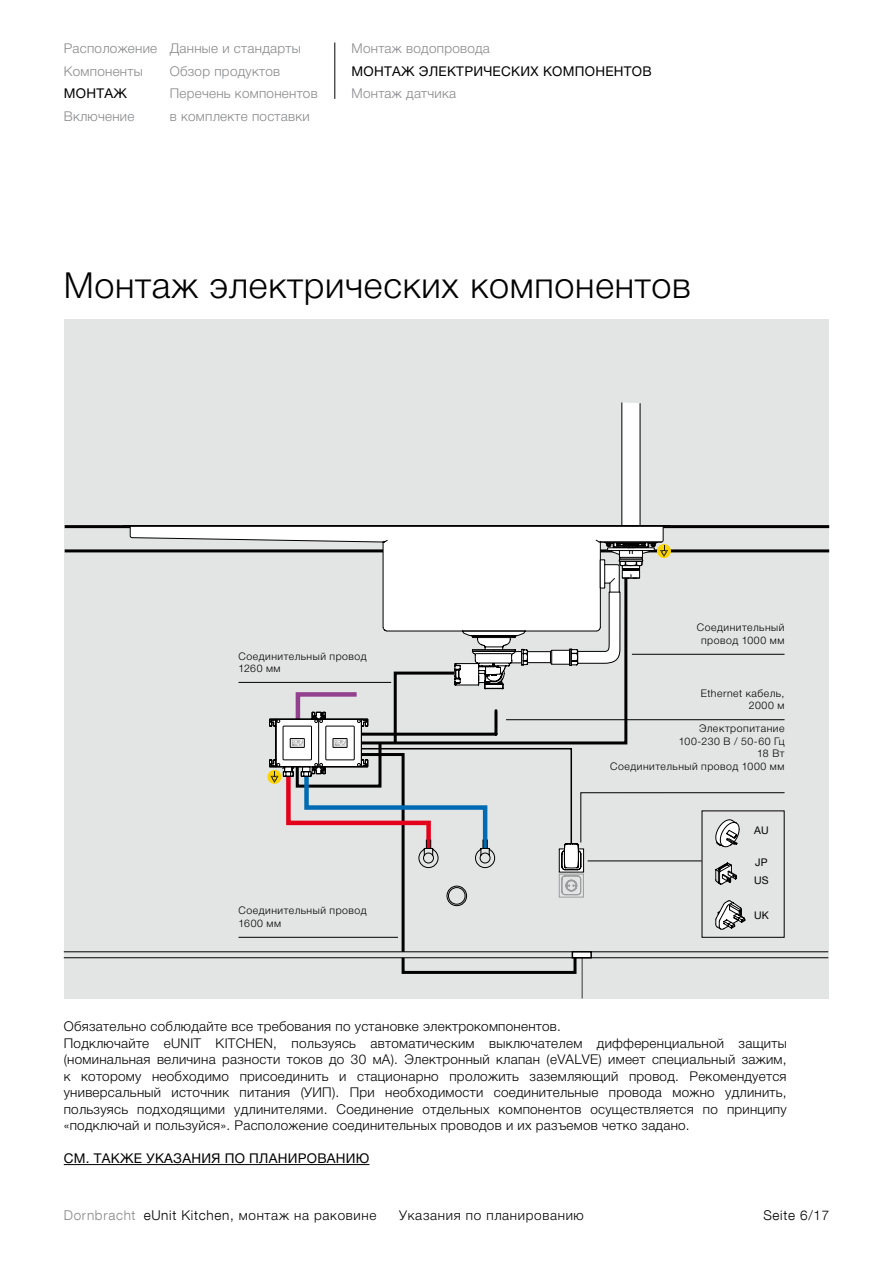
<style>
.page{position:relative;width:893px;height:1263px;background:#fff}
.page>*{position:absolute;margin:0;border:0;box-sizing:border-box;transform-origin:0 0}
.t1{font:300 36px "Helvetica Neue LTCYR";letter-spacing:.02em;color:#000}
.t2{font:300 13.5px/16.5px "Helvetica Neue LTCYR";letter-spacing:.02em;color:#000}
.t3{font:300 13.5px/22.5px "Helvetica Neue LTCYR";letter-spacing:.02em;color:#87888a}
.t4{font:13.5px "Helvetica Neue LTCYR";letter-spacing:.02em;color:#000}
.t5{font:300 13.5px "Helvetica Neue LTCYR";letter-spacing:.05em;color:#000}
.t6{font:300 13.5px "Helvetica Neue LT Com";letter-spacing:.05em;color:#000}
.t7{font:300 10.5px/12.6px "Helvetica Neue LTCYR";letter-spacing:.05em;color:#000}
.t8{font:10.5px/17.7px "Helvetica Neue LT Com";color:#000}
.s1{font-family:"Helvetica Neue LT Com";color:#87888a}
.s2{font-family:"Helvetica Neue LT Com"}
</style>
<div class="page">
<hr style="left:64px;top:1164px;width:305px;height:1px;background:#000">
<div style="left:64px;top:319px;width:764px;height:679px;background:#e3e4e4"></div>
<hr style="left:65px;top:525px;width:764px;height:3px;background:#000">
<hr style="left:65px;top:549px;width:764px;height:3px;background:#000">
<hr style="left:64px;top:957px;width:764px;height:1px;background:#000">
<hr style="left:64px;top:951px;width:764px;height:1px;background:#000">
<hr style="left:581px;top:958px;width:2px;height:40px;background:#707172">
<div style="left:572px;top:951px;width:20px;height:7px;background:#fff;border:1px solid #000"></div>
<svg style="left:294px;top:930px;width:284px;height:44px"></svg>
<svg style="left:238px;top:402px;width:402px;height:281px"></svg>
<hr style="left:640px;top:403px;width:1px;height:122px;background:#000">
<hr style="left:621px;top:402px;width:1px;height:123px;background:#000">
<svg style="left:110px;top:519px;width:553px;height:119px"></svg>
<hr style="left:239px;top:682px;width:152px;height:1px;background:#000">
<hr style="left:239px;top:937px;width:159px;height:1px;background:#000">
<svg style="left:267px;top:770px;width:14px;height:14px"></svg>
<svg style="left:269px;top:539px;width:516px;height:391px"></svg>
<hr style="left:334px;top:43px;width:1px;height:56px;background:#000">
<p class="t3" style="left:64px;top:37px;width:95px">Расположение<br>Компоненты</p>
<p class="t4" style="left:64px;top:86px;width:65px">Монтаж</p>
<p class="t3" style="left:64px;top:105px;width:72px">Включение</p>
<p class="t3" style="left:170px;top:37px;width:149px">Данные и стандарты<br>Обзор продуктов<br>Перечень компонентов в комплекте поставки</p>
<p class="t3" style="left:352px;top:37px;width:140px">Монтаж водопровода</p>
<p class="t4" style="left:352px;top:63px;width:300px">Монтаж электрических компонентов</p>
<p class="t3" style="left:352px;top:82px;width:106px">Монтаж датчика</p>
<h1 class="t1" style="left:64px;top:265px;width:629px">Монтаж электрических компонентов</h1>
<p class="t7" style="left:239px;top:650px;width:130px">Соединительный провод<br>1260 мм</p>
<p class="t7" style="left:239px;top:904px;width:130px">Соединительный провод<br>1600 мм</p>
<p class="t7" style="left:697px;top:621px;width:89px;text-align:center">Соединительный провод 1000 мм</p>
<p class="t7" style="left:701px;top:687px;width:85px;text-align:right">Ethernet кабель,<br>2000 м</p>
<p class="t7" style="left:610px;top:722px;width:176px;text-align:right">Электропитание<br>100-230 В / 50-60 Гц<br>18 Вт<br>Соединительный провод 1000 мм</p>
<p class="t8" style="left:754px;top:821px;width:16px">AU</p>
<p class="t8" style="left:754px;top:853px;width:16px">JP<br>US</p>
<p class="t8" style="left:754px;top:906px;width:16px">UK</p>
<p class="t2" style="left:64px;top:1018px;width:724px">Обязательно соблюдайте все требования по установке электрокомпонентов.<br>Подключайте eUNIT KITCHEN, пользуясь автоматическим выключателем дифференциальной защиты (номинальная величина разности токов до 30 мА). Электронный клапан (eVALVE) имеет специальный зажим, к которому необходимо присоединить и стационарно проложить заземляющий провод. Рекомендуется универсальный источник питания (УИП). При необходимости соединительные провода можно удлинить, пользуясь подходящими удлинителями. Соединение отдельных компонентов осуществляется по принципу «подключай и пользуйся». Расположение соединительных проводов и их разъемов четко задано.</p>
<p class="t4" style="left:64px;top:1151px;width:111px">СМ . ТАКЖЕ УКАЗАНИ</p>
<p class="t4" style="left:211px;top:1151px;width:49px">Я ПО ПЛАНИ</p>
<p class="t4" style="left:298px;top:1151px;width:40px">РОВАНИ</p>
<p class="t4" style="left:356px;top:1151px;width:15px">Ю</p>
<p class="t5" style="left:64px;top:1208px;width:314px"><span class="s1">Dornbracht</span> <span class="s2">eUnit Kitchen,</span> монтаж на раковине</p>
<p class="t5" style="left:399px;top:1208px;width:186px">Указания по планированию</p>
<p class="t6" style="left:763px;top:1207px;width:67px">Seite 6/17</p>
</div>
